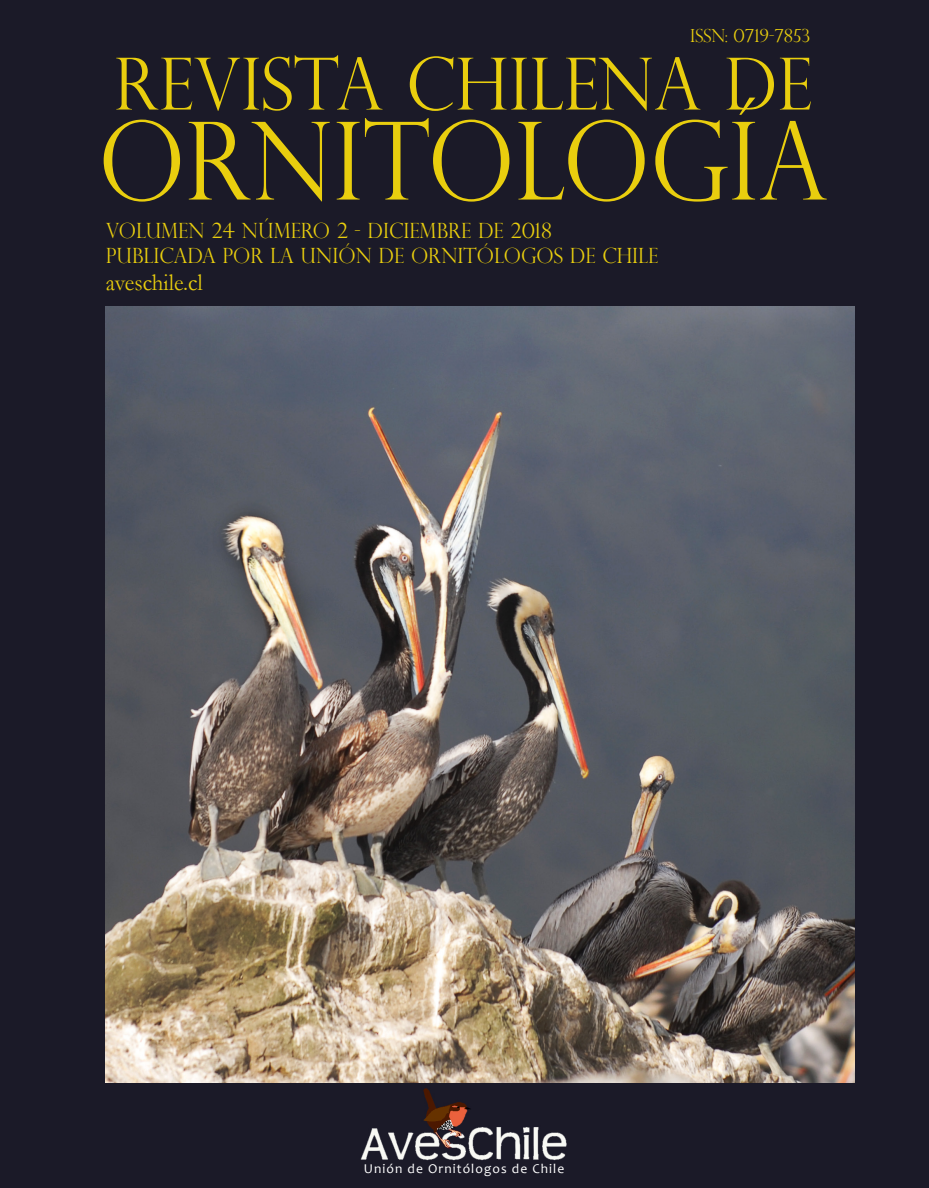
<style>
.page{position:relative;width:929px;height:1188px;background:#fff}
.page>*{position:absolute;margin:0;border:0;box-sizing:border-box;transform-origin:0 0}
.t1{font:300 108px "Perpetua Titling";color:#e9ce0e;scale:.93 1}
.t2{font:300 72px "Perpetua Titling";color:#e9ce0e;scale:.95 1}
.t3{font:24px "Garamond";color:#e9ce0e;scale:.95 1}
.t4{font:300 21px/25.2px "Perpetua Titling";color:#e9ce0e;scale:.95 1}
.t5{font:300 18px "Perpetua Titling";color:#e9ce0e;scale:.95 1}
.t6{font:13.5px "Candara";letter-spacing:.08em;color:#fff}
</style>
<div class="page">
<div style="left:0;top:0;width:928px;height:1188px;background:#1b1a28"></div>
<img style="left:360px;top:1088px;width:207px;height:73px">
<img style="left:106px;top:306px;width:748px;height:777px">
<p class="t5" style="left:690px;top:28px;width:128px">ISSN: 0719-7853</p>
<h2 class="t2" style="left:114px;top:56px;width:736px">REVISTA CHILENA DE</h2>
<h1 class="t1" style="left:98px;top:119px;width:786px">ORNITOLOGÍA</h1>
<p class="t4" style="left:106px;top:220px;width:583px">VOLUMEN 24 NÚMERO 2 - DICIEMBRE DE 2018<br>PUBLICADA POR LA UNIÓN DE ORNITÓLOGOS DE CHILE</p>
<p class="t3" style="left:106px;top:269px;width:104px">aveschile.cl</p>
<p class="t6" style="left:364px;top:1164px;width:202px">Unión de Ornitólogos de Chile</p>
</div>
